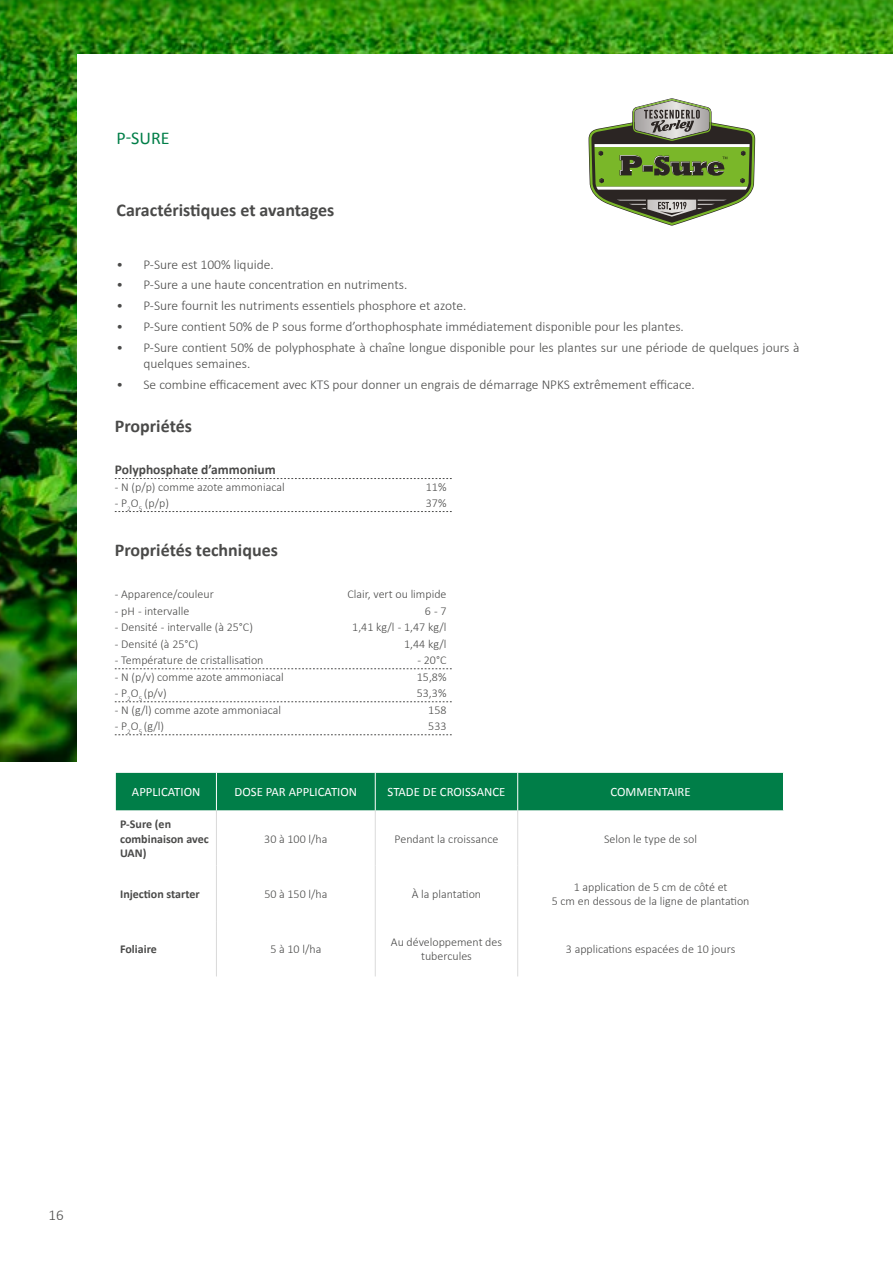
<style>
.page{position:relative;width:893px;height:1263px;background:#fff}
.page>*{position:absolute;margin:0;border:0;box-sizing:border-box;transform-origin:0 0}
.t1{font:700 18px "Calibri";color:#4a4a49}
.t2{font:18px "Calibri";color:#007e48}
.t3{font:300 15px "Calibri";color:#4a4a49}
.t4{font:300 13.5px/16.5px "Calibri";color:#4a4a49}
.t5{font:700 13.5px "Calibri";color:#4a4a49}
.t6{font:12.75px "Calibri";color:#fff}
.t7{font:300 12px/14.4px "Calibri";color:#4a4a49;text-align:center}
.t8{font:700 12px/14.4px "Calibri";color:#4a4a49}
</style>
<div class="page">
<img style="left:0;top:0;width:893px;height:762px">
<div style="left:77px;top:54px;width:816px;height:856px;background:#fff"></div>
<svg style="left:589px;top:98px;width:166px;height:128px"></svg>
<svg style="left:115px;top:478px;width:337px;height:1px"></svg>
<svg style="left:115px;top:511px;width:337px;height:1px"></svg>
<svg style="left:115px;top:668px;width:337px;height:1px"></svg>
<svg style="left:115px;top:701px;width:337px;height:1px"></svg>
<svg style="left:115px;top:734px;width:337px;height:1px"></svg>
<div style="left:116px;top:773px;width:667px;height:37px;background:#007e48"></div>
<hr style="left:216px;top:773px;width:1px;height:37px;background:#fff">
<hr style="left:375px;top:773px;width:1px;height:37px;background:#fff">
<hr style="left:517px;top:773px;width:1px;height:37px;background:#fff">
<hr style="left:216px;top:810px;width:1px;height:56px;background:#dadada">
<hr style="left:216px;top:866px;width:1px;height:55px;background:#dadada">
<hr style="left:216px;top:921px;width:1px;height:55px;background:#dadada">
<hr style="left:375px;top:810px;width:1px;height:56px;background:#dadada">
<hr style="left:517px;top:810px;width:1px;height:56px;background:#dadada">
<hr style="left:375px;top:866px;width:1px;height:55px;background:#dadada">
<hr style="left:517px;top:866px;width:1px;height:55px;background:#dadada">
<hr style="left:375px;top:921px;width:1px;height:55px;background:#dadada">
<hr style="left:517px;top:921px;width:1px;height:55px;background:#dadada">
<h1 class="t2" style="left:116px;top:127px;width:55px">P-SURE</h1>
<h1 class="t1" style="left:116px;top:197px;width:219px">Caractéristiques et avantages</h1>
<p class="t4" style="left:116px;top:256px;width:159px">• P-Sure est 100% liquide.</p>
<p class="t4" style="left:116px;top:276px;width:292px">• P-Sure a une haute concentration en nutriments.</p>
<p class="t4" style="left:116px;top:297px;width:351px">• P-Sure fournit les nutriments essentiels phosphore et azote.</p>
<p class="t4" style="left:116px;top:318px;width:569px">• P-Sure contient 50% de P sous forme d’orthophosphate immédiatement disponible pour les plantes.</p>
<p class="t4" style="left:143px;top:339px;width:657px;text-indent:-27px">• P-Sure contient 50% de polyphosphate à chaîne longue disponible pour les plantes sur une période de quelques jours à quelques semaines.</p>
<p class="t4" style="left:116px;top:376px;width:580px">• Se combine efficacement avec KTS pour donner un engrais de démarrage NPKS extrêmement efficace.</p>
<h1 class="t1" style="left:115px;top:413px;width:79px">Propriétés</h1>
<p class="t5" style="left:115px;top:460px;width:163px">Polyphosphate d’ammonium</p>
<p class="t7" style="left:115px;top:479px;width:171px">- N (p/p) comme azote ammoniacal</p>
<p class="t7" style="left:426px;top:479px;width:22px">11%</p>
<p class="t7" style="left:115px;top:496px;width:56px">- P<sub>2</sub>O<sub>5</sub> (p/p)</p>
<p class="t7" style="left:426px;top:496px;width:22px">37%</p>
<h1 class="t1" style="left:115px;top:537px;width:165px">Propriétés techniques</h1>
<p class="t7" style="left:115px;top:587px;width:101px">- Apparence/couleur</p>
<p class="t7" style="left:347px;top:587px;width:100px">Clair, vert ou limpide</p>
<p class="t7" style="left:115px;top:603px;width:76px">- pH - intervalle</p>
<p class="t7" style="left:425px;top:603px;width:23px">6 - 7</p>
<p class="t7" style="left:115px;top:620px;width:140px">- Densité - intervalle (à 25°C)</p>
<p class="t7" style="left:352px;top:620px;width:96px">1,41 kg/l - 1,47 kg/l</p>
<p class="t7" style="left:115px;top:636px;width:85px">- Densité (à 25°C)</p>
<p class="t7" style="left:404px;top:636px;width:44px">1,44 kg/l</p>
<p class="t7" style="left:115px;top:653px;width:150px">- Température de cristallisation</p>
<p class="t7" style="left:417px;top:653px;width:31px">- 20°C</p>
<p class="t7" style="left:115px;top:669px;width:170px">- N (p/v) comme azote ammoniacal</p>
<p class="t7" style="left:417px;top:669px;width:31px">15,8%</p>
<p class="t7" style="left:115px;top:686px;width:54px">- P<sub>2</sub>O<sub>5</sub> (p/v)</p>
<p class="t7" style="left:417px;top:686px;width:31px">53,3%</p>
<p class="t7" style="left:115px;top:702px;width:168px">- N (g/l) comme azote ammoniacal</p>
<p class="t7" style="left:428px;top:702px;width:20px">158</p>
<p class="t7" style="left:115px;top:719px;width:51px">- P<sub>2</sub>O<sub>5</sub> (g/l)</p>
<p class="t7" style="left:428px;top:719px;width:20px">533</p>
<p class="t6" style="left:132px;top:784px;width:70px">APPLICATION</p>
<p class="t6" style="left:235px;top:784px;width:124px">DOSE PAR APPLICATION</p>
<p class="t6" style="left:388px;top:784px;width:119px">STADE DE CROISSANCE</p>
<p class="t6" style="left:610px;top:784px;width:82px">COMMENTAIRE</p>
<p class="t8" style="left:120px;top:816px;width:90px">P-Sure (en combinaison avec<br>UAN)</p>
<p class="t7" style="left:264px;top:831px;width:65px">30 à 100 l/ha</p>
<p class="t7" style="left:395px;top:831px;width:105px">Pendant la croissance</p>
<p class="t7" style="left:604px;top:831px;width:95px">Selon le type de sol</p>
<p class="t8" style="left:120px;top:886px;width:81px">Injection starter</p>
<p class="t7" style="left:264px;top:886px;width:65px">50 à 150 l/ha</p>
<p class="t7" style="left:412px;top:886px;width:71px">À la plantation</p>
<p class="t7" style="left:552px;top:879px;width:199px">1 application de 5 cm de côté et<br>5 cm en dessous de la ligne de plantation</p>
<p class="t8" style="left:120px;top:942px;width:38px">Foliaire</p>
<p class="t7" style="left:270px;top:942px;width:52px">5 à 10 l/ha</p>
<p class="t7" style="left:391px;top:935px;width:113px">Au développement des tubercules</p>
<p class="t7" style="left:566px;top:942px;width:171px">3 applications espacées de 10 jours</p>
<p class="t3" style="left:49px;top:1206px;width:17px">16</p>
</div>
